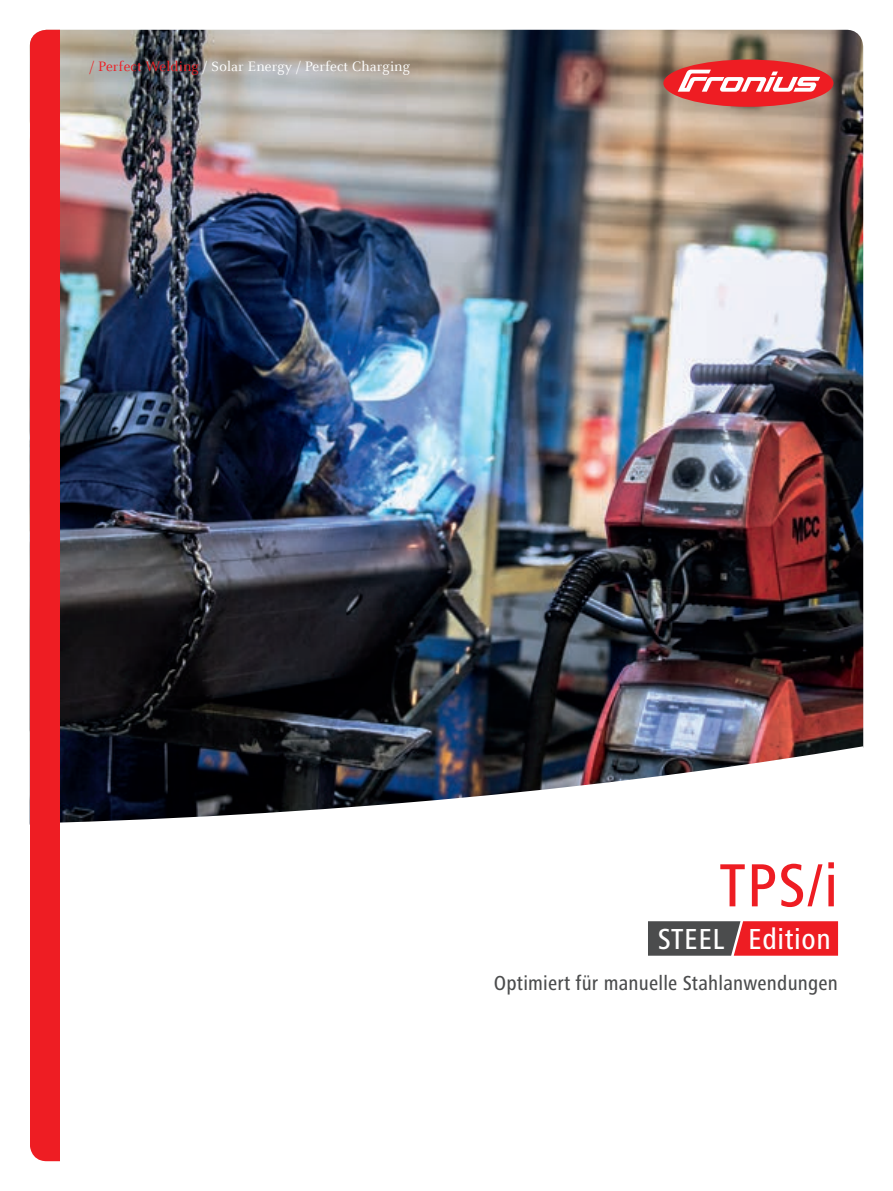
<style>
.page{position:relative;width:893px;height:1191px;background:#fff}
.page>*{position:absolute;margin:0;border:0;box-sizing:border-box;transform-origin:0 0}
.t1{font:500 condensed 63px "Frutiger Next LTW1 G";color:#ee1d23}
.t2{font:500 condensed 30px "Frutiger Next LTW1 G";letter-spacing:.02em;color:#fff}
.t3{font:500 condensed 21px "Frutiger Next LTW1 G";letter-spacing:.01em;color:#4b4c4d}
.t4{font:15px "Celeste Offc Pro";letter-spacing:.01em;color:#fff}
.s1{color:#ee1d23}
</style>
<div class="page">
<img style="left:60px;top:30px;width:803px;height:793px">
<div style="left:30px;top:30px;width:30px;height:1131px;background:#ee1d23"></div>
<div style="left:76px;top:46px;width:348px;height:43px;background:#231f20;opacity:.75"></div>
<div style="left:663px;top:60px;width:170px;height:47px;background:#ee1d23;border-radius:50%"></div>
<svg style="left:678px;top:70px;width:142px;height:22px"></svg>
<svg style="left:648px;top:921px;width:190px;height:34px;background:#a3373a"></svg>
<p class="t4" style="left:90px;top:57px;width:322px"><span class="s1">/ Perfect Welding</span> / Solar Energy / Perfect Charging</p>
<h1 class="t1" style="left:719px;top:849px;width:120px">TPS/i</h1>
<h2 class="t2" style="left:658px;top:921px;width:174px">Stee l Edition</h2>
<h3 class="t3" style="left:494px;top:970px;width:346px">Optimiert für manuelle Stahlanwendungen</h3>
</div>
